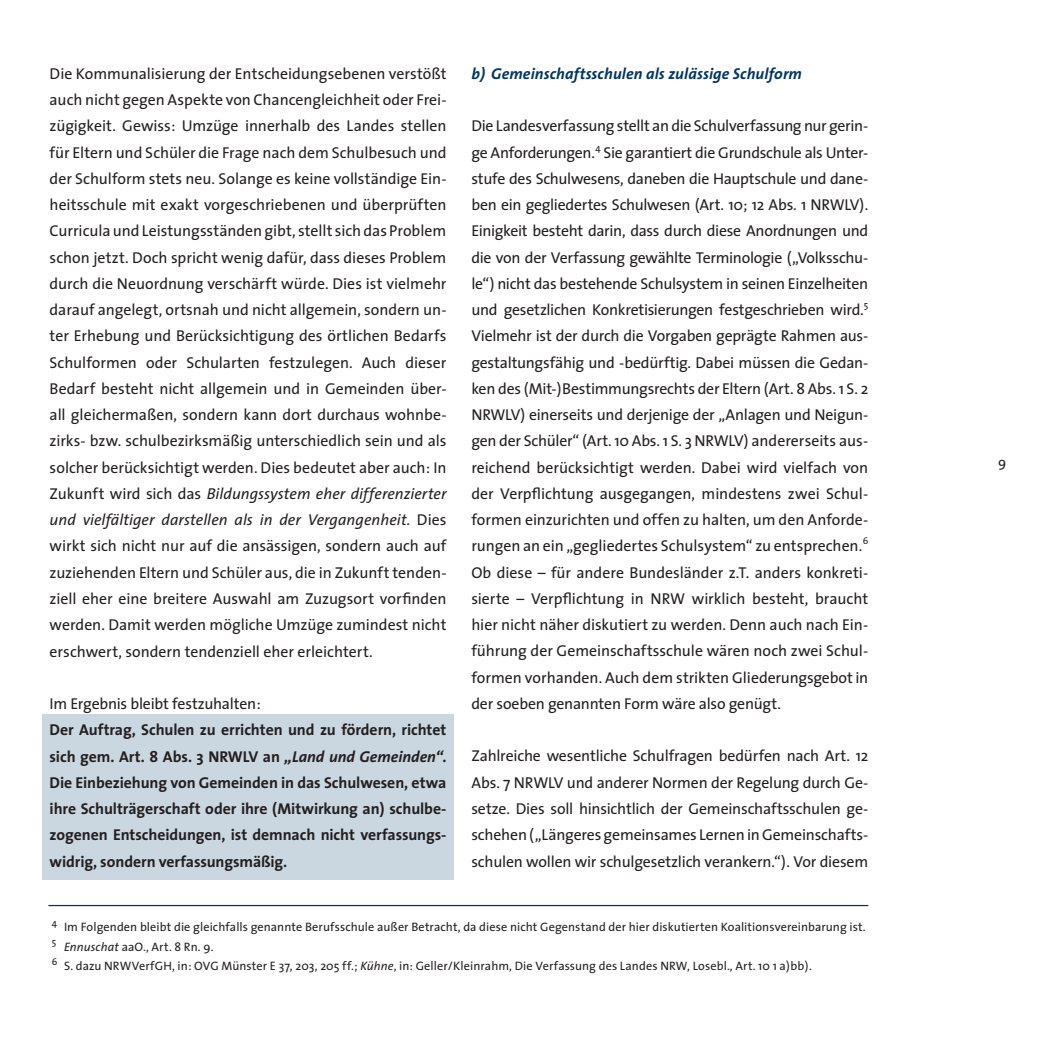
<style>
.page{position:relative;width:1042px;height:1042px;background:#fff}
.page>*{position:absolute;margin:0;border:0;box-sizing:border-box;transform-origin:0 0}
.t1{font:15.75px/26.2px "The Sans";letter-spacing:-.01em;color:#231f20;text-align:justify}
.t2{font:700 15.75px/26.2px "The Sans";letter-spacing:-.01em;color:#231f20;text-align:justify}
.t3{font:italic 700 15.75px "The Sans";letter-spacing:.005em;color:#003562}
.t4{font:14px "The Sans";color:#231f20}
.t5{font:12.25px/19.2px "The Sans";letter-spacing:.005em;color:#231f20}
.s1{font-style:italic}
</style>
<div class="page">
<div style="left:42px;top:714px;width:411px;height:166px;background:#cad7e0"></div>
<hr style="left:48px;top:905px;width:820px;height:1px;background:#003562">
<p class="t1" style="left:50px;top:60px;width:398px">Die Kommunalisierung der Entscheidungsebenen verstößt auch nicht gegen Aspekte von Chancengleichheit oder Frei&shy;zügigkeit. Gewiss: Umzüge innerhalb des Landes stellen für Eltern und Schüler die Frage nach dem Schulbesuch und der Schulform stets neu. Solange es keine vollständige Ein&shy;heitsschule mit exakt vorgeschriebenen und überprüften Curricula und Leistungsständen gibt, stellt sich das Problem schon jetzt. Doch spricht wenig dafür, dass dieses Problem durch die Neuordnung verschärft würde. Dies ist vielmehr darauf angelegt, ortsnah und nicht allgemein, sondern un&shy;ter Erhebung und Berücksichtigung des örtlichen Bedarfs Schulformen oder Schularten festzulegen. Auch dieser Bedarf besteht nicht allgemein und in Gemeinden über&shy;all gleichermaßen, sondern kann dort durchaus wohnbe&shy;zirks- bzw. schulbezirksmäßig unterschiedlich sein und als solcher berücksichtigt werden. Dies bedeutet aber auch: In Zukunft wird sich das <span class="s1">Bildungssystem eher differenzierter und vielfältiger darstellen als in der Vergangenheit</span>. Dies wirkt sich nicht nur auf die ansässigen, sondern auch auf zuziehenden Eltern und Schüler aus, die in Zukunft tenden&shy;ziell eher eine breitere Auswahl am Zuzugsort vorfinden werden. Damit werden mögliche Umzüge zumindest nicht erschwert, sondern tendenziell eher erleichtert.</p>
<p class="t1" style="left:50px;top:690px;width:213px">Im Ergebnis bleibt festzuhalten:</p>
<p class="t2" style="left:50px;top:716px;width:398px">Der Auftrag, Schulen zu errichten und zu fördern, richtet sich gem. Art. 8 Abs. 3 NRWLV an <span class="s1">„Land und Gemeinden“</span>.<br>Die Einbeziehung von Gemeinden in das Schulwesen, etwa ihre Schulträgerschaft oder ihre (Mitwirkung an) schulbe&shy;zogenen Entscheidungen, ist demnach nicht verfassungs&shy;widrig, sondern verfassungsmäßig.</p>
<p class="t3" style="left:471px;top:60px;width:332px">b) Gemeinschaftsschulen als zulässige Schulform</p>
<p class="t1" style="left:471px;top:112px;width:398px">Die Landesverfassung stellt an die Schulverfassung nur gerin&shy;ge Anforderungen.<sup>4</sup> Sie garantiert die Grundschule als Unter&shy;stufe des Schulwesens, daneben die Hauptschule und dane&shy;ben ein gegliedertes Schulwesen (Art. 10; 12 Abs. 1 NRWLV).<br>Einigkeit besteht darin, dass durch diese Anordnungen und die von der Verfassung gewählte Terminologie („Volksschu&shy;le“) nicht das bestehende Schulsystem in seinen Einzelheiten und gesetzlichen Konkretisierungen festgeschrieben wird.<sup>5<br></sup>Vielmehr ist der durch die Vorgaben geprägte Rahmen aus&shy;gestaltungsfähig und -bedürftig. Dabei müssen die Gedan&shy;ken des (Mit-)Bestimmungsrechts der Eltern (Art. 8 Abs. 1 S. 2<br>NRWLV) einerseits und derjenige der „Anlagen und Neigun&shy;gen der Schüler“ (Art. 10 Abs. 1 S. 3 NRWLV) andererseits aus&shy;reichend berücksichtigt werden. Dabei wird vielfach von der Verpflichtung ausgegangen, mindestens zwei Schul&shy;formen einzurichten und offen zu halten, um den Anforde&shy;rungen an ein „gegliedertes Schulsystem“ zu entsprechen.<sup>6<br></sup>Ob diese – für andere Bundesländer z.T. anders konkreti&shy;sierte – Verpflichtung in NRW wirklich besteht, braucht hier nicht näher diskutiert zu werden. Denn auch nach Ein&shy;führung der Gemeinschaftsschule wären noch zwei Schul&shy;formen vorhanden. Auch dem strikten Gliederungsgebot in der soeben genannten Form wäre also genügt.</p>
<p class="t1" style="left:471px;top:742px;width:398px">Zahlreiche wesentliche Schulfragen bedürfen nach Art. 12<br>Abs. 7 NRWLV und anderer Normen der Regelung durch Ge&shy;setze. Dies soll hinsichtlich der Gemeinschaftsschulen ge&shy;schehen („Längeres gemeinsames Lernen in Gemeinschafts&shy;schulen wollen wir schulgesetzlich verankern.“). Vor diesem</p>
<p class="t5" style="left:52px;top:917px;width:815px"><sup>4</sup> Im Folgenden bleibt die gleichfalls genannte Berufsschule außer Betracht, da diese nicht Gegenstand der hier diskutierten Koalitionsvereinbarung ist.<br><sup>5</sup> <span class="s1">Ennuschat</span> aaO., Art. 8 Rn. 9.<br><sup>6</sup> S. dazu NRWVerfGH, in: OVG Münster E 37, 203, 205 ff.; <span class="s1">Kühne</span>, in: Geller/Kleinrahm, Die Verfassung des Landes NRW, Losebl., Art. 10 1 a)bb).</p>
<p class="t4" style="left:998px;top:450px;width:10px">9</p>
</div>
